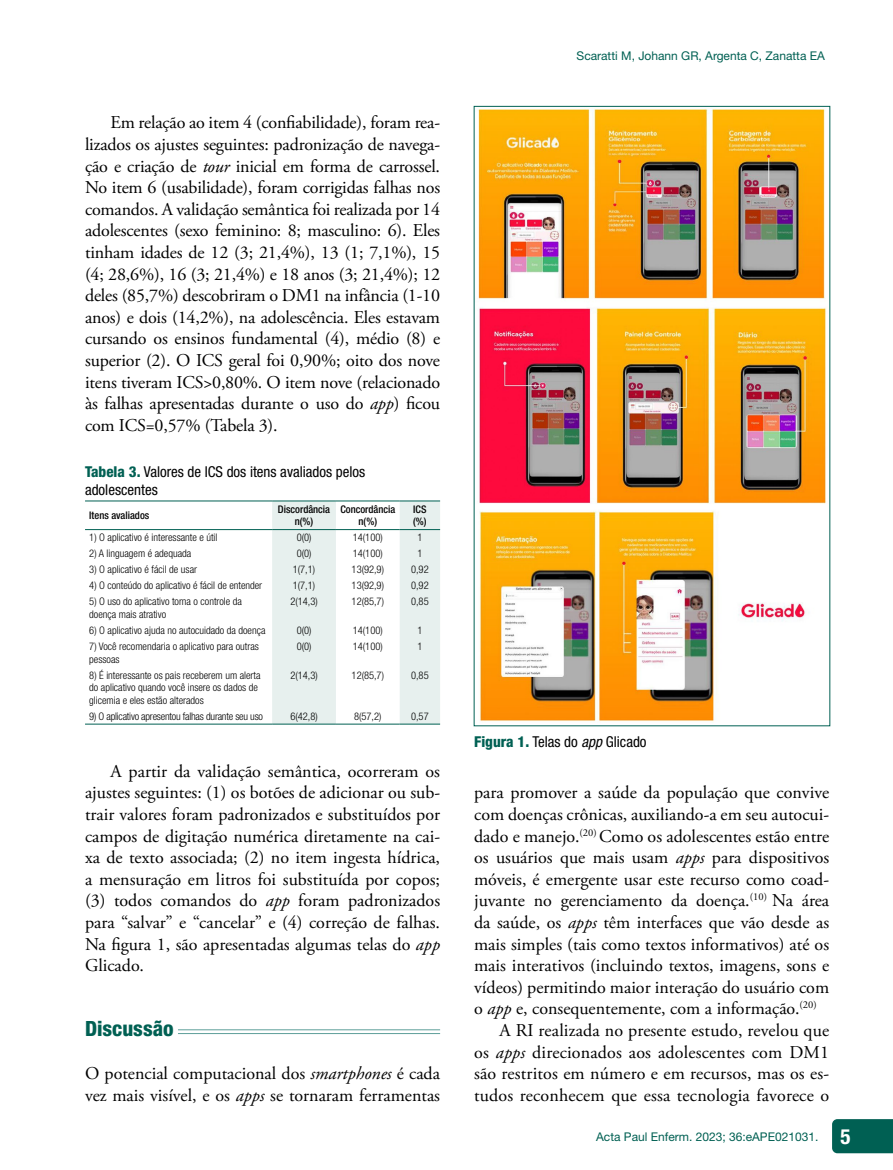
<style>
.page{position:relative;width:893px;height:1170px;background:#fff}
.page>*{position:absolute;margin:0;border:0;box-sizing:border-box;transform-origin:0 0}
.t1{font:800 condensed 21px "Helvetica Neue LT Std";color:#006053}
.t2{font:18px/21.6px "Adobe Garamond Pro";color:#000;text-align:justify}
.t3{font:condensed 15px/18px "Helvetica Neue LT Std";color:#000}
.t4{font:12px "Helvetica Neue LT Std";color:#006053}
.t5{font:300 condensed 10.5px/12.6px "Helvetica Neue LT Std";color:#000}
.t6{font:500 condensed 10.5px/12.6px "Helvetica Neue LT Std";color:#000;text-align:center}
.t7{font:300 condensed 10.5px "Helvetica Neue LT Std";letter-spacing:-.02em;color:#000}
.s1{font-style:italic}
.s2{font-weight:800;color:#006053}
.s3{font-weight:700;font-stretch:condensed;font-size:21px;color:#fff}
</style>
<div class="page">
<div style="left:832px;top:1119px;width:61px;height:34px;background:#006053"></div>
<svg style="left:272px;top:501px;width:168px;height:222px"></svg>
<hr style="left:85px;top:723px;width:187px;height:1px;background:#006053">
<hr style="left:272px;top:723px;width:64px;height:1px;background:#006053">
<hr style="left:336px;top:723px;width:64px;height:1px;background:#006053">
<hr style="left:400px;top:723px;width:40px;height:1px;background:#006053">
<hr style="left:85px;top:500px;width:187px;height:1px;background:#006053">
<hr style="left:272px;top:500px;width:64px;height:1px;background:#006053">
<hr style="left:336px;top:500px;width:64px;height:1px;background:#006053">
<hr style="left:400px;top:500px;width:40px;height:1px;background:#006053">
<hr style="left:85px;top:529px;width:187px;height:1px;background:#006053">
<hr style="left:272px;top:529px;width:64px;height:1px;background:#006053">
<hr style="left:336px;top:529px;width:64px;height:1px;background:#006053">
<hr style="left:400px;top:529px;width:40px;height:1px;background:#006053">
<img style="left:478px;top:109px;width:348px;height:613px">
<hr style="left:85px;top:1029px;width:355px;height:1px;background:#5e9f99">
<hr style="left:85px;top:1033px;width:355px;height:1px;background:#5e9f99">
<div style="left:85px;top:1023px;width:93px;height:19px;background:#fff"></div>
<p class="t2" style="left:85px;top:112px;width:357px;text-indent:26px">Em relação ao item 4 (confiabilidade), foram rea&shy;lizados os ajustes seguintes: padronização de navega&shy;ção e criação de <span class="s1">tour</span> inicial em forma de carrossel.<br>No item 6 (usabilidade), foram corrigidas falhas nos comandos. A validação semântica foi realizada por 14 adolescentes (sexo feminino: 8; masculino: 6). Eles tinham idades de 12 (3; 21,4%), 13 (1; 7,1%), 15 (4; 28,6%), 16 (3; 21,4%) e 18 anos (3; 21,4%); 12 deles (85,7%) descobriram o DM1 na infância (1-10 anos) e dois (14,2%), na adolescência. Eles estavam cursando os ensinos fundamental (4), médio (8) e superior (2). O ICS geral foi 0,90%; oito dos nove itens tiveram ICS&gt;0,80%. O item nove (relacionado às falhas apresentadas durante o uso do <span class="s1">app</span>) ficou com ICS=0,57% (Tabela 3).</p>
<p class="t3" style="left:85px;top:462px;width:282px"><span class="s2">Tabela 3.</span> Valores de ICS dos itens avaliados pelos adolescentes</p>
<p class="t6" style="left:89px;top:509px;width:62px">Itens avaliados</p>
<p class="t6" style="left:278px;top:502px;width:54px">Discordância n(%)</p>
<p class="t6" style="left:340px;top:502px;width:56px">Concordância n(%)</p>
<p class="t6" style="left:413px;top:502px;width:15px;text-align:left">ICS (%)</p>
<p class="t5" style="left:89px;top:531px;width:130px">1) O aplicativo é interessante e útil</p>
<p class="t5" style="left:297px;top:531px;width:16px">0(0)</p>
<p class="t5" style="left:353px;top:531px;width:31px">14(100)</p>
<p class="t5" style="left:417px;top:531px;width:7px">1</p>
<p class="t5" style="left:89px;top:547px;width:103px">2) A linguagem é adequada</p>
<p class="t5" style="left:297px;top:547px;width:16px">0(0)</p>
<p class="t5" style="left:353px;top:547px;width:31px">14(100)</p>
<p class="t5" style="left:417px;top:547px;width:7px">1</p>
<p class="t5" style="left:89px;top:563px;width:109px">3) O aplicativo é fácil de usar</p>
<p class="t5" style="left:293px;top:563px;width:24px">1(7,1)</p>
<p class="t5" style="left:352px;top:563px;width:34px">13(92,9)</p>
<p class="t5" style="left:411px;top:563px;width:19px">0,92</p>
<p class="t5" style="left:89px;top:579px;width:174px">4) O conteúdo do aplicativo é fácil de entender</p>
<p class="t5" style="left:293px;top:579px;width:24px">1(7,1)</p>
<p class="t5" style="left:352px;top:579px;width:34px">13(92,9)</p>
<p class="t5" style="left:411px;top:579px;width:19px">0,92</p>
<p class="t5" style="left:89px;top:595px;width:154px">5) O uso do aplicativo torna o controle da doença mais atrativo</p>
<p class="t5" style="left:290px;top:595px;width:29px">2(14,3)</p>
<p class="t5" style="left:352px;top:595px;width:34px">12(85,7)</p>
<p class="t5" style="left:411px;top:595px;width:19px">0,85</p>
<p class="t5" style="left:89px;top:624px;width:178px">6) O aplicativo ajuda no autocuidado da doença</p>
<p class="t5" style="left:297px;top:624px;width:16px">0(0)</p>
<p class="t5" style="left:353px;top:624px;width:31px">14(100)</p>
<p class="t5" style="left:417px;top:624px;width:7px">1</p>
<p class="t5" style="left:89px;top:640px;width:171px">7) Você recomendaria o aplicativo para outras pessoas</p>
<p class="t5" style="left:297px;top:640px;width:16px">0(0)</p>
<p class="t5" style="left:353px;top:640px;width:31px">14(100)</p>
<p class="t5" style="left:417px;top:640px;width:7px">1</p>
<p class="t5" style="left:89px;top:668px;width:173px">8) É interessante os pais receberem um alerta do aplicativo quando você insere os dados de glicemia e eles estão alterados</p>
<p class="t5" style="left:290px;top:668px;width:29px">2(14,3)</p>
<p class="t5" style="left:352px;top:668px;width:34px">12(85,7)</p>
<p class="t5" style="left:411px;top:668px;width:19px">0,85</p>
<p class="t7" style="left:89px;top:710px;width:175px">9) O aplicativo apresentou falhas durante seu uso</p>
<p class="t5" style="left:290px;top:709px;width:29px">6(42,8)</p>
<p class="t5" style="left:354px;top:709px;width:29px">8(57,2)</p>
<p class="t5" style="left:411px;top:709px;width:19px">0,57</p>
<p class="t2" style="left:85px;top:760px;width:357px;text-indent:26px">A partir da validação semântica, ocorreram os ajustes seguintes: (1) os botões de adicionar ou sub&shy;trair valores foram padronizados e substituídos por campos de digitação numérica diretamente na cai&shy;xa de texto associada; (2) no item ingesta hídrica, a mensuração em litros foi substituída por copos; (3) todos comandos do <span class="s1">app</span> foram padronizados para “salvar” e “cancelar” e (4) correção de falhas.<br>Na figura 1, são apresentadas algumas telas do <span class="s1">app </span>Glicado.</p>
<p class="t1" style="left:85px;top:1015px;width:90px">Discussão</p>
<p class="t2" style="left:85px;top:1063px;width:357px">O potencial computacional dos <span class="s1">smartphones</span> é cada vez mais visível, e os <span class="s1">apps</span> se tornaram ferramentas</p>
<p class="t4" style="left:577px;top:48px;width:250px">Scaratti M, Johann GR, Argenta C, Zanatta EA</p>
<p class="t3" style="left:474px;top:732px;width:174px"><span class="s2">Figura 1.</span> Telas do <span class="s1">app</span> Glicado</p>
<p class="t2" style="left:474px;top:782px;width:357px">para promover a saúde da população que convive</p>
<p class="t2" style="left:474px;top:804px;width:357px">com doenças crônicas, auxiliando-a em seu autocui-</p>
<p class="t2" style="left:474px;top:825px;width:357px">dado e manejo.<sup>(20)</sup> Como os adolescentes estão entre</p>
<p class="t2" style="left:474px;top:847px;width:357px">os usuários que mais usam <span class="s1">apps</span> para dispositivos</p>
<p class="t2" style="left:474px;top:868px;width:356px">móveis, é emergente usar este recurso como coad-</p>
<p class="t2" style="left:474px;top:890px;width:357px">juvante no gerenciamento da doença.<sup>(10)</sup> Na área</p>
<p class="t2" style="left:474px;top:912px;width:356px">da saúde, os <span class="s1">apps</span> têm interfaces que vão desde as</p>
<p class="t2" style="left:474px;top:933px;width:356px">mais simples (tais como textos informativos) até os</p>
<p class="t2" style="left:474px;top:955px;width:357px">mais interativos (incluindo textos, imagens, sons e</p>
<p class="t2" style="left:474px;top:976px;width:357px">vídeos) permitindo maior interação do usuário com</p>
<p class="t2" style="left:474px;top:998px;width:344px">o <span class="s1">app</span> e, consequentemente, com a informação.<sup>(20)</sup></p>
<p class="t2" style="left:500px;top:1020px;width:331px">A RI realizada no presente estudo, revelou que</p>
<p class="t2" style="left:474px;top:1041px;width:357px">os <span class="s1">apps</span> direcionados aos adolescentes com DM1</p>
<p class="t2" style="left:474px;top:1063px;width:356px">são restritos em número e em recursos, mas os es-</p>
<p class="t2" style="left:474px;top:1084px;width:357px">tudos reconhecem que essa tecnologia favorece o</p>
<p class="t4" style="left:596px;top:1129px;width:256px">Acta Paul Enferm. 2023; 36:eAPE021031. <span class="s3">5</span></p>
</div>
